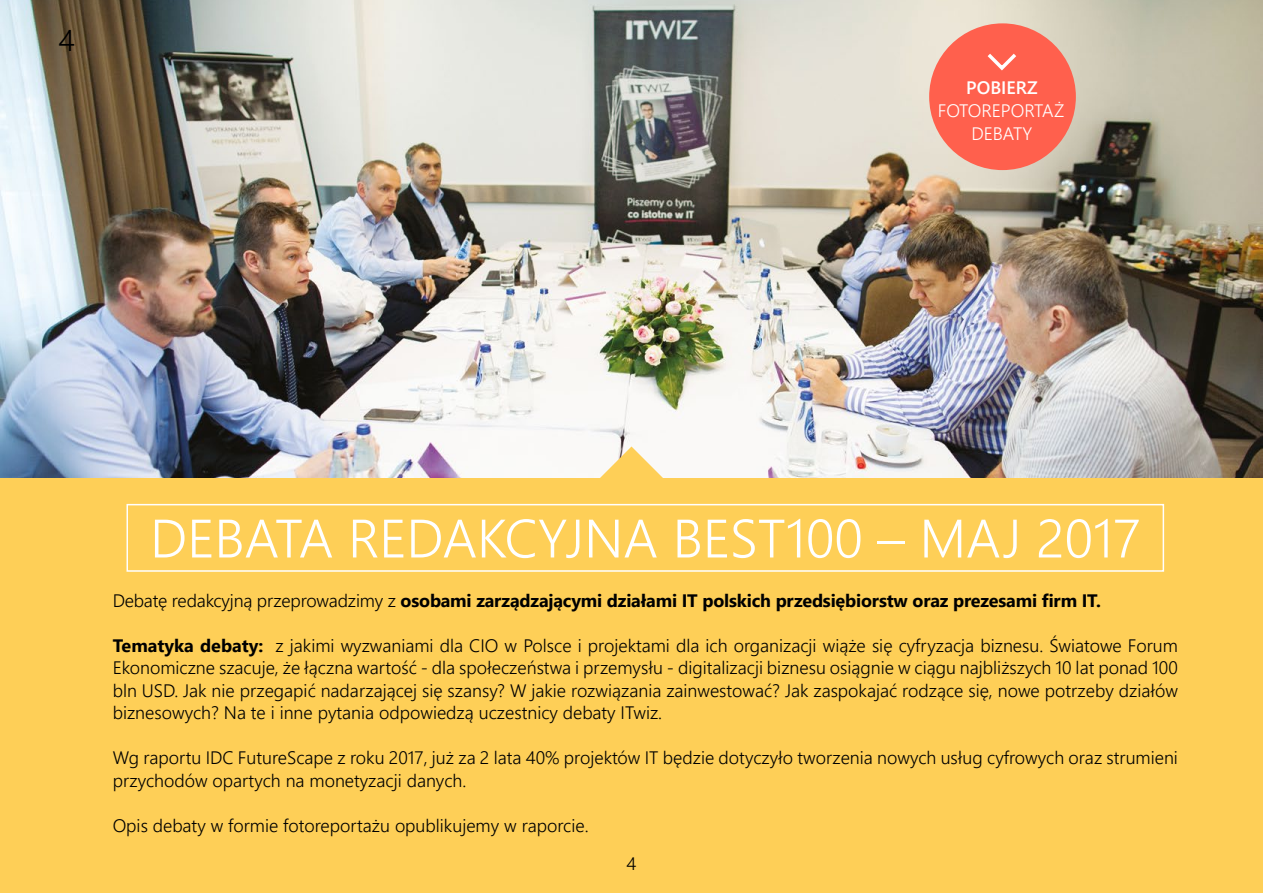
<style>
.page{position:relative;width:1263px;height:893px;background:#fff}
.page>*{position:absolute;margin:0;border:0;box-sizing:border-box;transform-origin:0 0}
.t1{font:300 54px "Segoe UI";color:#fff}
.t2{font:300 30px "Segoe UI";color:#000}
.t3{font:300 18px/22.5px "Segoe UI";color:#000;text-align:justify}
.t4{font:700 18px "Segoe UI";letter-spacing:-.01em;color:#000}
.t5{font:300 18px/23.1px "Segoe UI";color:#fff;text-align:center}
.t6{font:600 18px "Segoe UI";color:#fff}
.s1{font-weight:300}
.s2{font-weight:700}
</style>
<div class="page">
<img style="left:0;top:0;width:1263px;height:479px">
<svg style="left:574px;top:446px;width:115px;height:33px"></svg>
<div style="left:0;top:479px;width:1263px;height:414px;background:#fecf57"></div>
<div style="left:126px;top:504px;width:1038px;height:68px;border:2px solid #fff"></div>
<div style="left:929px;top:23px;width:147px;height:147px;background:#ff604d;border-radius:50%"></div>
<svg style="left:987px;top:53px;width:29px;height:18px"></svg>
<h2 class="t2" style="left:58px;top:16px;width:18px">4</h2>
<p class="t6" style="left:966px;top:73px;width:73px">POBIERZ</p>
<p class="t5" style="left:938px;top:98px;width:128px">FOTOREPORTAŻ<br>DEBATY</p>
<h1 class="t1" style="left:150px;top:495px;width:992px">DEBATA REDAKCYJNA BEST100 – MAJ 2017</h1>
<p class="t4" style="left:113px;top:586px;width:990px"><span class="s1">Debatę redakcyjną przeprowadzimy z</span> osobami zarządzającymi działami IT polskich przedsiębiorstw oraz prezesami firm IT.</p>
<p class="t3" style="left:113px;top:634px;width:1067px"><span class="s2">Tematyka debaty:</span> z jakimi wyzwaniami dla CIO w Polsce i projektami dla ich organizacji wiąże się cyfryzacja biznesu. Światowe Forum Ekonomiczne szacuje, że łączna wartość - dla społeczeństwa i przemysłu - digitalizacji biznesu osiągnie w ciągu najbliższych 10 lat ponad 100 bln USD. Jak nie przegapić nadarzającej się szansy? W jakie rozwiązania zainwestować? Jak zaspokajać rodzące się, nowe potrzeby działów biznesowych? Na te i inne pytania odpowiedzą uczestnicy debaty ITwiz.</p>
<p class="t3" style="left:113px;top:746px;width:1067px">Wg raportu IDC FutureScape z roku 2017, już za 2 lata 40% projektów IT będzie dotyczyło tworzenia nowych usług cyfrowych oraz strumieni przychodów opartych na monetyzacji danych.</p>
<p class="t3" style="left:113px;top:814px;width:477px">Opis debaty w formie fotoreportażu opublikujemy w raporcie.</p>
<p class="t3" style="left:626px;top:852px;width:11px">4</p>
</div>
